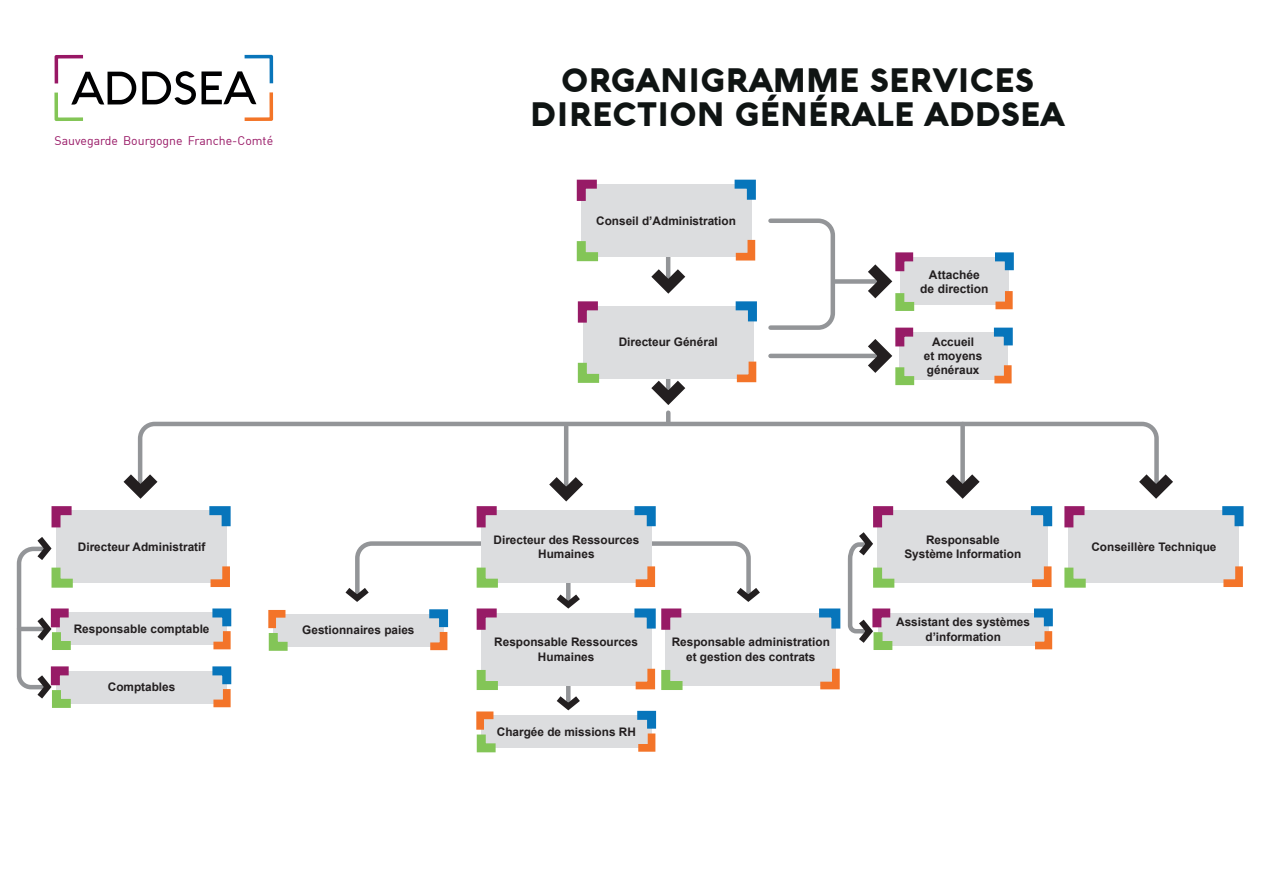
<style>
.page{position:relative;width:1263px;height:893px;background:#fff}
.page>*{position:absolute;margin:0;border:0;box-sizing:border-box;transform-origin:0 0}
.t1{font:900 33px/34.5px "Aquawax";color:#0f1413;text-align:center}
.t2{font:12.3px "DIN";color:#981765}
.t3{font:700 12px/14.4px "Arial";color:#231f20;text-align:center}
.t4{font:700 11.85px/14.1px "Arial";color:#231f20;text-align:center}
</style>
<div class="page">
<svg style="left:566px;top:685px;width:4px;height:5px"></svg>
<svg style="left:142px;top:55px;width:131px;height:66px"></svg>
<svg style="left:54px;top:55px;width:82px;height:66px"></svg>
<hr style="left:666px;top:234px;width:4px;height:50px;background:#939598">
<div style="left:581px;top:184px;width:170px;height:73px;background:#dcdddf"></div>
<div style="left:583px;top:306px;width:170px;height:72px;background:#dcdddf"></div>
<div style="left:899px;top:332px;width:108px;height:48px;background:#dcdddf"></div>
<div style="left:900px;top:257px;width:109px;height:48px;background:#dcdddf"></div>
<svg style="left:137px;top:421px;width:1022px;height:45px"></svg>
<div style="left:835px;top:279px;width:43px;height:5px;background:#939598"></div>
<hr style="left:770px;top:354px;width:108px;height:4px;background:#939598">
<svg style="left:651px;top:258px;width:35px;height:36px"></svg>
<svg style="left:640px;top:378px;width:56px;height:44px"></svg>
<svg style="left:734px;top:179px;width:22px;height:30px"></svg>
<svg style="left:576px;top:179px;width:21px;height:22px"></svg>
<svg style="left:576px;top:241px;width:22px;height:21px"></svg>
<svg style="left:735px;top:216px;width:102px;height:116px"></svg>
<svg style="left:577px;top:301px;width:21px;height:22px"></svg>
<svg style="left:577px;top:362px;width:31px;height:21px"></svg>
<svg style="left:729px;top:354px;width:28px;height:29px"></svg>
<svg style="left:995px;top:252px;width:19px;height:58px"></svg>
<svg style="left:993px;top:327px;width:20px;height:57px"></svg>
<div style="left:57px;top:511px;width:170px;height:72px;background:#dcdddf"></div>
<svg style="left:200px;top:506px;width:31px;height:21px"></svg>
<svg style="left:210px;top:566px;width:20px;height:21px"></svg>
<div style="left:878px;top:511px;width:170px;height:72px;background:#dcdddf"></div>
<div style="left:481px;top:613px;width:170px;height:72px;background:#dcdddf"></div>
<svg style="left:476px;top:670px;width:31px;height:20px"></svg>
<div style="left:666px;top:613px;width:170px;height:72px;background:#dcdddf"></div>
<svg style="left:628px;top:661px;width:63px;height:29px"></svg>
<svg style="left:812px;top:668px;width:28px;height:22px"></svg>
<div style="left:1069px;top:511px;width:170px;height:72px;background:#dcdddf"></div>
<svg style="left:1213px;top:506px;width:31px;height:21px"></svg>
<svg style="left:1022px;top:506px;width:71px;height:30px"></svg>
<svg style="left:1032px;top:559px;width:54px;height:29px"></svg>
<svg style="left:1223px;top:566px;width:20px;height:21px"></svg>
<div style="left:273px;top:614px;width:170px;height:32px;background:#dcdddf"></div>
<svg style="left:268px;top:610px;width:29px;height:41px"></svg>
<div style="left:481px;top:715px;width:170px;height:33px;background:#dcdddf"></div>
<svg style="left:476px;top:711px;width:20px;height:42px"></svg>
<svg style="left:637px;top:710px;width:20px;height:42px"></svg>
<div style="left:878px;top:613px;width:170px;height:32px;background:#dcdddf"></div>
<svg style="left:1025px;top:608px;width:28px;height:42px"></svg>
<div style="left:57px;top:671px;width:170px;height:32px;background:#dcdddf"></div>
<svg style="left:203px;top:666px;width:29px;height:42px"></svg>
<svg style="left:857px;top:252px;width:58px;height:59px"></svg>
<svg style="left:857px;top:327px;width:58px;height:59px"></svg>
<svg style="left:123px;top:463px;width:46px;height:36px"></svg>
<svg style="left:934px;top:463px;width:57px;height:36px"></svg>
<svg style="left:1128px;top:463px;width:45px;height:36px"></svg>
<div style="left:57px;top:612px;width:170px;height:33px;background:#dcdddf"></div>
<svg style="left:16px;top:506px;width:66px;height:202px"></svg>
<svg style="left:212px;top:608px;width:20px;height:42px"></svg>
<svg style="left:819px;top:506px;width:84px;height:144px"></svg>
<svg style="left:339px;top:466px;width:421px;height:188px"></svg>
<svg style="left:556px;top:690px;width:24px;height:21px"></svg>
<p class="t2" style="left:55px;top:133px;width:220px">Sauvegarde Bourgogne Franche-Comté</p>
<h1 class="t1" style="left:530px;top:62px;width:536px">ORGANIGRAMME SERVICES<br>DIRECTION GÉNÉRALE ADDSEA</h1>
<p class="t4" style="left:596px;top:214px;width:141px">Conseil d’Administration</p>
<p class="t3" style="left:920px;top:268px;width:70px">Attachée<br>de direction</p>
<p class="t4" style="left:619px;top:336px;width:101px">Directeur Général</p>
<p class="t4" style="left:924px;top:335px;width:60px">Accueil<br>et moyens généraux</p>
<p class="t4" style="left:78px;top:540px;width:129px">Directeur Administratif</p>
<p class="t4" style="left:904px;top:533px;width:118px">Responsable<br>Système Information</p>
<p class="t4" style="left:493px;top:533px;width:147px">Directeur des Ressources<br>Humaines</p>
<p class="t4" style="left:74px;top:622px;width:137px">Responsable comptable</p>
<p class="t4" style="left:108px;top:681px;width:69px">Comptables</p>
<p class="t4" style="left:302px;top:623px;width:114px">Gestionnaires paies</p>
<p class="t4" style="left:494px;top:636px;width:145px">Responsable Ressources<br>Humaines</p>
<p class="t4" style="left:672px;top:636px;width:160px">Responsable administration et gestion des contrats</p>
<p class="t4" style="left:497px;top:725px;width:141px">Chargée de missions RH</p>
<p class="t4" style="left:896px;top:616px;width:135px">Assistant des systèmes d’information</p>
<p class="t4" style="left:1091px;top:540px;width:127px">Conseillère Technique</p>
</div>
